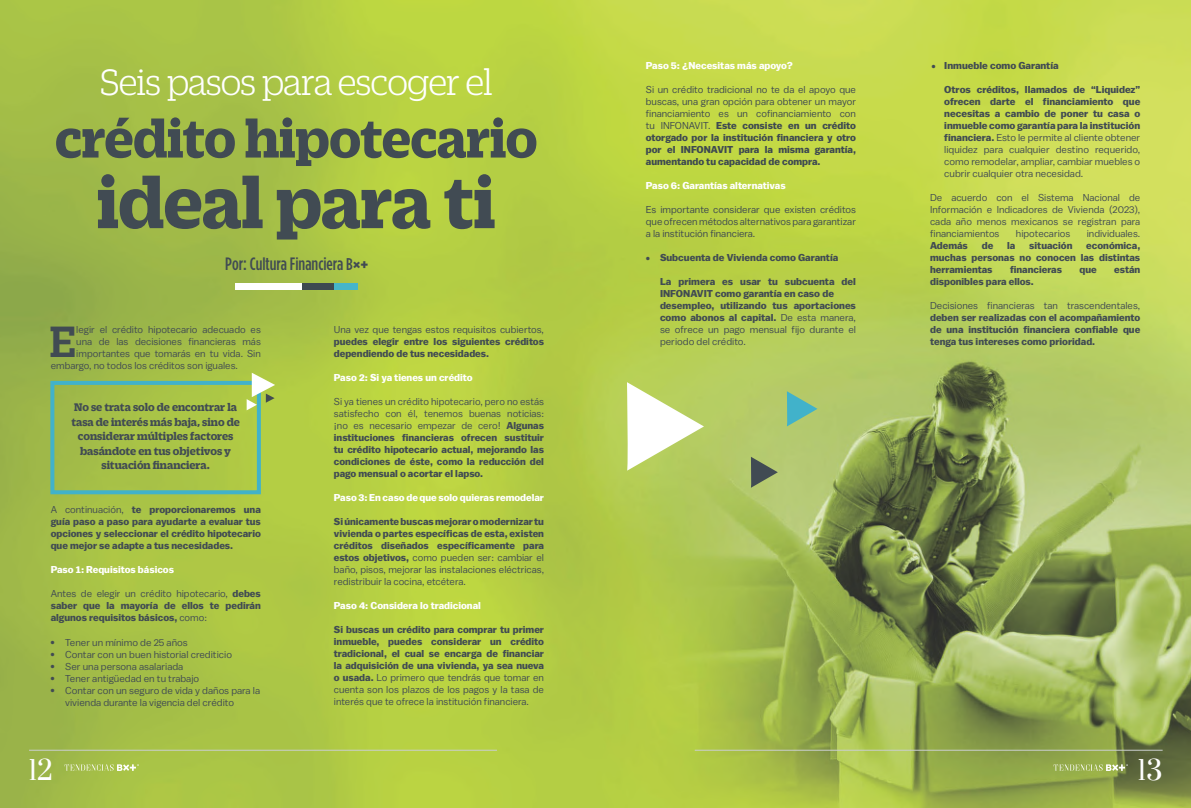
<style>
.page{position:relative;width:1191px;height:808px;background:#fff}
.page>*{position:absolute;margin:0;border:0;box-sizing:border-box;transform-origin:0 0}
.t1{font:700 78px "Duplicate Slab";letter-spacing:-.015em;color:#414b53}
.t2{font:700 58px "Duplicate Slab";letter-spacing:-.01em;color:#414b53}
.t3{font:500 47.6px "Duplicate Slab";color:#414b53}
.t4{font:300 39.8px "Duplicate Slab";letter-spacing:-.03em;color:#fff}
.t5{font:26px "Prata";color:#fff}
.t6{font:500 17.9px "Gotham Condensed";color:#414b53}
.t7{font:700 12px/14.4px "Duplicate Slab";color:#414b53;text-align:center}
.t8{font:700 10px/12px "Balto";color:#414b53;text-align:justify}
.t9{font:10px/12px "Balto";color:#414b53;text-align:justify}
.t10{font:700 10px/12px "Balto";color:#3e4951;text-align:justify}
.t11{font:700 10px "Balto";color:#fff}
.t12{font:10px/12px "Balto";color:#3e4951;text-align:justify}
.s1{font-size:17px}
.s2{font-family:"Duplicate Slab";font-weight:700;font-size:17px}
.s3{font-weight:400}
</style>
<div class="page">
<img style="left:0;top:0;width:1191px;height:808px">
<div style="left:50px;top:381px;width:211px;height:113px;border:4px solid #41b2ca"></div>
<svg style="left:247px;top:373px;width:28px;height:37px"></svg>
<div style="left:235px;top:283px;width:67px;height:7px;background:#fff"></div>
<div style="left:302px;top:283px;width:32px;height:7px;background:#3e4951"></div>
<div style="left:334px;top:283px;width:23px;height:7px;background:#46b5c9"></div>
<svg style="left:627px;top:382px;width:77px;height:90px"></svg>
<svg style="left:751px;top:457px;width:27px;height:31px"></svg>
<svg style="left:787px;top:391px;width:30px;height:36px"></svg>
<hr style="left:694px;top:750px;width:468px;height:1px;background:#cacece">
<svg style="left:1053px;top:764px;width:75px;height:7px"></svg>
<hr style="left:29px;top:750px;width:468px;height:1px;background:#cacece">
<svg style="left:64px;top:764px;width:75px;height:7px"></svg>
<h3 class="t4" style="left:100px;top:57px;width:394px">Seis pasos para escoger el</h3>
<h2 class="t2" style="left:55px;top:99px;width:484px">crédito hipotecario</h2>
<h1 class="t1" style="left:97px;top:150px;width:400px">ideal para ti</h1>
<h3 class="t6" style="left:225px;top:254px;width:145px">Por: Cultura Financiera <span class="s1">B</span><span class="s2">×+</span></h3>
<h3 class="t3" style="left:49px;top:310px;width:28px">E</h3>
<p class="t9" style="left:76px;top:323px;width:186px">legir el crédito hipotecario adecuado es</p>
<p class="t9" style="left:76px;top:335px;width:186px">una de las decisiones financieras más</p>
<p class="t9" style="left:76px;top:347px;width:186px">importantes que tomarás en tu vida. Sin</p>
<p class="t9" style="left:51px;top:359px;width:189px">embargo, no todos los créditos son iguales.</p>
<p class="t7" style="left:71px;top:399px;width:170px">No se trata solo de encontrar la tasa de interés más baja, sino de considerar múltiples factores basándote en tus objetivos y situación financiera.</p>
<p class="t8" style="left:51px;top:503px;width:212px"><span class="s3">A continuación,</span> te proporcionaremos una guía paso a paso para ayudarte a evaluar tus opciones y seleccionar el crédito hipotecario que mejor se adapte a tus necesidades.</p>
<p class="t11" style="left:51px;top:563px;width:125px">Paso 1: Requisitos básicos</p>
<p class="t8" style="left:51px;top:587px;width:212px"><span class="s3">Antes de elegir un crédito hipotecario,</span> debes saber que la mayoría de ellos te pedirán algunos requisitos básicos, <span class="s3">como:</span></p>
<p class="t8" style="left:50px;top:636px;width:6px">• • • • •</p>
<p class="t9" style="left:65px;top:636px;width:196px;text-align:left">Tener un mínimo de 25 años<br>Contar con un buen historial crediticio<br>Ser una persona asalariada<br>Tener antigüedad en tu trabajo<br>Contar con un seguro de vida y daños para la vivienda durante la vigencia del crédito</p>
<p class="t9" style="left:334px;top:323px;width:212px">Una vez que tengas estos requisitos cubiertos,</p>
<p class="t8" style="left:334px;top:335px;width:212px">puedes elegir entre los siguientes créditos dependiendo de tus necesidades.</p>
<p class="t11" style="left:334px;top:371px;width:140px">Paso 2: Si ya tienes un crédito</p>
<p class="t8" style="left:334px;top:395px;width:212px"><span class="s3">Si ya tienes un crédito hipotecario, pero no estás satisfecho con él, tenemos buenas noticias: ¡no es necesario empezar de cero!</span> Algunas instituciones financieras ofrecen sustituir tu crédito hipotecario actual, mejorando las condiciones de éste, como la reducción del pago mensual o acortar el lapso.</p>
<p class="t11" style="left:334px;top:491px;width:212px">Paso 3: En caso de que solo quieras remodelar</p>
<p class="t8" style="left:334px;top:515px;width:212px">Si únicamente buscas mejorar o modernizar tu vivienda o partes específicas de esta, existen créditos diseñados específicamente para estos objetivos, <span class="s3">como pueden ser: cambiar el baño, pisos, mejorar las instalaciones eléctricas, redistribuir la cocina, etcétera.</span></p>
<p class="t11" style="left:334px;top:599px;width:148px">Paso 4: Considera lo tradicional</p>
<p class="t8" style="left:334px;top:623px;width:212px">Si buscas un crédito para comprar tu primer inmueble, puedes considerar un crédito tradicional, el cual se encarga de financiar la adquisición de una vivienda, ya sea nueva o usada. <span class="s3">Lo primero que tendrás que tomar en cuenta son los plazos de los pagos y la tasa de interés que te ofrece la institución financiera.</span></p>
<p class="t11" style="left:646px;top:59px;width:148px">Paso 5: ¿Necesitas más apoyo?</p>
<p class="t10" style="left:646px;top:83px;width:212px"><span class="s3">Si un crédito tradicional no te da el apoyo que buscas, una gran opción para obtener un mayor financiamiento es un cofinanciamiento con tu INFONAVIT.</span> Este consiste en un crédito otorgado por la institución financiera y otro por el INFONAVIT para la misma garantía, aumentando tu capacidad de compra.</p>
<p class="t11" style="left:646px;top:179px;width:141px">Paso 6: Garantías alternativas</p>
<p class="t12" style="left:646px;top:203px;width:212px">Es importante considerar que existen créditos que ofrecen métodos alternativos para garantizar a la institución financiera.</p>
<p class="t8" style="left:660px;top:251px;width:180px">Subcuenta de Vivienda como Garantía</p>
<p class="t8" style="left:660px;top:275px;width:197px;text-align:left">La primera es usar tu subcuenta del INFONAVIT como garantía en caso de desempleo, utilizando tus aportaciones como abonos al capital. <span class="s3">De esta manera, se ofrece un pago mensual fijo durante el periodo del crédito.</span></p>
<p class="t8" style="left:646px;top:252px;width:6px">•</p>
<p class="t8" style="left:931px;top:61px;width:6px">•</p>
<p class="t8" style="left:944px;top:60px;width:116px">Inmueble como Garantía</p>
<p class="t8" style="left:944px;top:84px;width:197px">Otros créditos, llamados de “Liquidez” ofrecen darte el financiamiento que necesitas a cambio de poner tu casa o inmueble como garantía para la institución financiera. <span class="s3">Esto le permite al cliente obtener liquidez para cualquier destino requerido, como remodelar, ampliar, cambiar muebles o cubrir cualquier otra necesidad.</span></p>
<p class="t9" style="left:930px;top:191px;width:212px">De acuerdo con el Sistema Nacional de Información e Indicadores de Vivienda (2023), cada año menos mexicanos se registran para financiamientos</p>
<p class="t9" style="left:1016px;top:227px;width:56px">hipotecarios</p>
<p class="t9" style="left:1086px;top:227px;width:55px">individuales.</p>
<p class="t8" style="left:930px;top:239px;width:39px">Además</p>
<p class="t8" style="left:981px;top:239px;width:13px">de</p>
<p class="t8" style="left:1007px;top:239px;width:10px">la</p>
<p class="t8" style="left:1029px;top:239px;width:45px">situación</p>
<p class="t8" style="left:930px;top:239px;width:212px;text-indent:156px">económica, muchas personas no conocen las distintas herramientas</p>
<p class="t8" style="left:1010px;top:263px;width:53px">financieras</p>
<p class="t8" style="left:1079px;top:263px;width:19px">que</p>
<p class="t8" style="left:1114px;top:263px;width:28px">están</p>
<p class="t8" style="left:930px;top:275px;width:105px">disponibles para ellos.</p>
<p class="t9" style="left:930px;top:299px;width:212px">Decisiones financieras tan trascendentales,</p>
<p class="t8" style="left:930px;top:311px;width:212px">deben ser realizadas con el acompañamiento de una institución financiera confiable que tenga tus intereses como prioridad.</p>
<h3 class="t5" style="left:28px;top:748px;width:26px">12</h3>
<h3 class="t5" style="left:1137px;top:748px;width:27px">13</h3>
</div>
